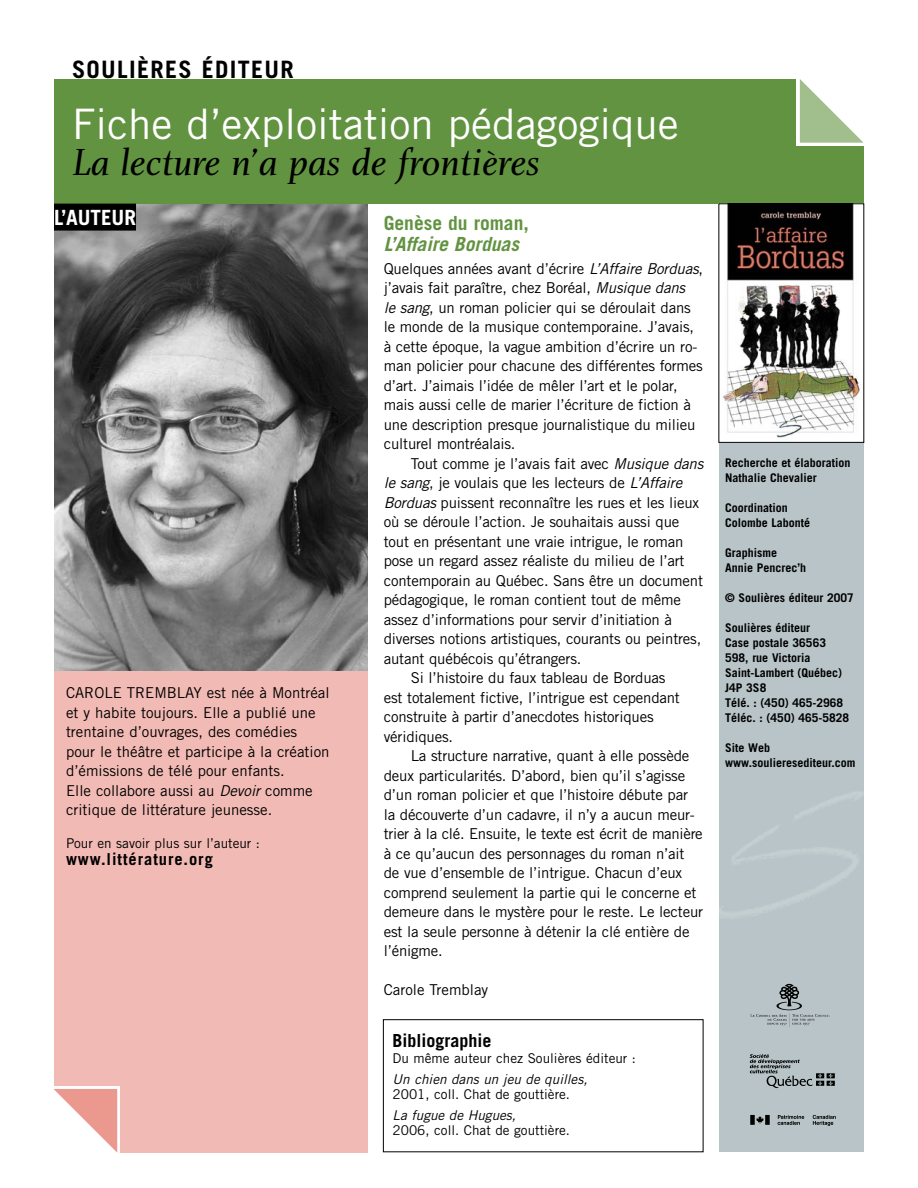
<style>
.page{position:relative;width:918px;height:1188px;background:#fff}
.page>*{position:absolute;margin:0;border:0;box-sizing:border-box;transform-origin:0 0}
.t1{font:42px "Trade Gothic";color:#fff}
.t2{font:39px "Charlotte Book Italic Plain";color:#000}
.t3{font:700 24px "Trade Gothic";letter-spacing:.055em;color:#000}
.t4{font:700 21px "Trade Gothic";color:#fff}
.t5{font:italic 700 19.5px "Trade Gothic";color:#629341}
.t6{font:700 19.5px "Trade Gothic";color:#629341}
.t7{font:700 18px "Trade Gothic";color:#000}
.t8{font:700 16.5px "Trade Gothic";letter-spacing:.055em;color:#000}
.t9{font:15px/19.5px "Trade Gothic";letter-spacing:-.01em;color:#000}
.t10{font:13.5px "Trade Gothic";color:#000}
.t11{font:italic 13.5px "Trade Gothic";color:#000}
.t12{font:700 12px/15px "Trade Gothic";color:#000}
.s1{font-style:italic}
</style>
<div class="page">
<div style="left:54px;top:403px;width:314px;height:750px;background:#f2bab4"></div>
<img style="left:54px;top:204px;width:314px;height:466px">
<div style="left:54px;top:79px;width:810px;height:125px;background:#629341"></div>
<div style="left:54px;top:204px;width:82px;height:27px;background:#000"></div>
<div style="left:719px;top:204px;width:145px;height:948px;background:#b8c4c7"></div>
<svg style="left:53px;top:1086px;width:67px;height:67px"></svg>
<img style="left:719px;top:792px;width:145px;height:126px">
<img style="left:750px;top:983px;width:80px;height:44px">
<img style="left:749px;top:1054px;width:86px;height:34px">
<img style="left:750px;top:1114px;width:86px;height:12px">
<div style="left:796px;top:54px;width:98px;height:92px;background:#fff"></div>
<svg style="left:799px;top:79px;width:65px;height:64px"></svg>
<img style="left:721px;top:206px;width:141px;height:235px">
<div style="left:719px;top:204px;width:145px;height:239px;border:1px solid #000"></div>
<h3 class="t3" style="left:72px;top:61px;width:223px">SOULIÈRES ÉDITEUR</h3>
<h1 class="t1" style="left:72px;top:109px;width:608px">Fiche d’exploitation pédagogique</h1>
<h2 class="t2" style="left:72px;top:147px;width:469px">La lecture n’a pas de frontières</h2>
<h3 class="t4" style="left:54px;top:209px;width:84px">L’AUTEUR</h3>
<h3 class="t6" style="left:384px;top:216px;width:147px">Genèse du roman,</h3>
<h3 class="t5" style="left:384px;top:237px;width:137px">L’Affaire Borduas</h3>
<p class="t9" style="left:384px;top:260px;width:321px">Quelques années avant d’écrire <span class="s1">L’Affaire Borduas</span>, j’avais fait paraître, chez Boréal, <span class="s1">Musique dans<br>le sang</span>, un roman policier qui se déroulait dans le monde de la musique contemporaine. J’avais, à cette époque, la vague ambition d’écrire un ro&shy;man policier pour chacune des différentes formes d’art. J’aimais l’idée de mêler l’art et le polar, mais aussi celle de marier l’écriture de fiction à une description presque journalistique du milieu culturel montréalais.</p>
<p class="t9" style="left:411px;top:455px;width:294px">Tout comme je l’avais fait avec <span class="s1">Musique dans</span></p>
<p class="t9" style="left:384px;top:474px;width:300px"><span class="s1">le sang</span>, je voulais que les lecteurs de <span class="s1">L’Affaire</span></p>
<p class="t9" style="left:384px;top:494px;width:317px"><span class="s1">Borduas</span> puissent reconnaître les rues et les lieux</p>
<p class="t9" style="left:384px;top:513px;width:297px">où se déroule l’action. Je souhaitais aussi que</p>
<p class="t9" style="left:384px;top:533px;width:301px">tout en présentant une vraie intrigue, le roman</p>
<p class="t9" style="left:384px;top:552px;width:302px">pose un regard assez réaliste du milieu de l’art</p>
<p class="t9" style="left:384px;top:572px;width:321px">contemporain au Québec. Sans être un document</p>
<p class="t9" style="left:384px;top:591px;width:299px">pédagogique, le roman contient tout de même</p>
<p class="t9" style="left:384px;top:611px;width:290px">assez d’informations pour servir d’initiation à</p>
<p class="t9" style="left:384px;top:630px;width:319px">diverses notions artistiques, courants ou peintres,</p>
<p class="t9" style="left:384px;top:650px;width:199px">autant québécois qu’étrangers.</p>
<p class="t9" style="left:411px;top:669px;width:256px">Si l’histoire du faux tableau de Borduas</p>
<p class="t9" style="left:384px;top:689px;width:298px">est totalement fictive, l’intrigue est cependant</p>
<p class="t9" style="left:384px;top:708px;width:271px">construite à partir d’anecdotes historiques</p>
<p class="t9" style="left:384px;top:728px;width:71px">véridiques.</p>
<p class="t9" style="left:411px;top:747px;width:280px">La structure narrative, quant à elle possède</p>
<p class="t9" style="left:384px;top:767px;width:303px">deux particularités. D’abord, bien qu’il s’agisse</p>
<p class="t9" style="left:384px;top:786px;width:306px">d’un roman policier et que l’histoire débute par</p>
<p class="t9" style="left:384px;top:806px;width:313px">la découverte d’un cadavre, il n’y a aucun meur-</p>
<p class="t9" style="left:384px;top:825px;width:320px">trier à la clé. Ensuite, le texte est écrit de manière</p>
<p class="t9" style="left:384px;top:845px;width:302px">à ce qu’aucun des personnages du roman n’ait</p>
<p class="t9" style="left:384px;top:864px;width:300px">de vue d’ensemble de l’intrigue. Chacun d’eux</p>
<p class="t9" style="left:384px;top:884px;width:314px">comprend seulement la partie qui le concerne et</p>
<p class="t9" style="left:384px;top:903px;width:321px">demeure dans le mystère pour le reste. Le lecteur</p>
<p class="t9" style="left:384px;top:923px;width:307px">est la seule personne à détenir la clé entière de</p>
<p class="t9" style="left:384px;top:942px;width:60px">l’énigme.</p>
<p class="t9" style="left:384px;top:981px;width:106px">Carole Tremblay</p>
<p class="t9" style="left:66px;top:684px;width:265px">CAROLE TREMBLAY est née à Montréal et y habite toujours. Elle a publié une trentaine d’ouvrages, des comédies pour le théâtre et participe à la création d’émissions de télé pour enfants.<br>Elle collabore aussi au <span class="s1">Devoir</span> comme critique de littérature jeunesse.</p>
<p class="t10" style="left:66px;top:838px;width:196px">Pour en savoir plus sur l’auteur :</p>
<p class="t8" style="left:66px;top:853px;width:148px">www.littérature.org</p>
<p class="t7" style="left:393px;top:1034px;width:101px">Bibliographie</p>
<p class="t10" style="left:393px;top:1053px;width:245px">Du même auteur chez Soulières éditeur :</p>
<p class="t11" style="left:393px;top:1074px;width:196px">Un chien dans un jeu de quilles,</p>
<p class="t10" style="left:393px;top:1089px;width:179px">2001, coll. Chat de gouttière.</p>
<p class="t11" style="left:393px;top:1110px;width:125px">La fugue de Hugues,</p>
<p class="t10" style="left:393px;top:1125px;width:179px">2006, coll. Chat de gouttière.</p>
<p class="t12" style="left:725px;top:457px;width:127px">Recherche et élaboration<br>Nathalie Chevalier</p>
<p class="t12" style="left:725px;top:502px;width:87px">Coordination<br>Colombe Labonté</p>
<p class="t12" style="left:725px;top:547px;width:83px">Graphisme<br>Annie Pencrec’h</p>
<p class="t12" style="left:725px;top:592px;width:130px">© Soulières éditeur 2007</p>
<p class="t12" style="left:725px;top:622px;width:125px">Soulières éditeur<br>Case postale 36563<br>598, rue Victoria<br>Saint-Lambert (Québec)<br>J4P 3S8<br>Télé. : (450) 465-2968<br>Téléc. : (450) 465-5828</p>
<p class="t12" style="left:725px;top:742px;width:132px">Site Web www.soulieresediteur.com</p>
</div>
